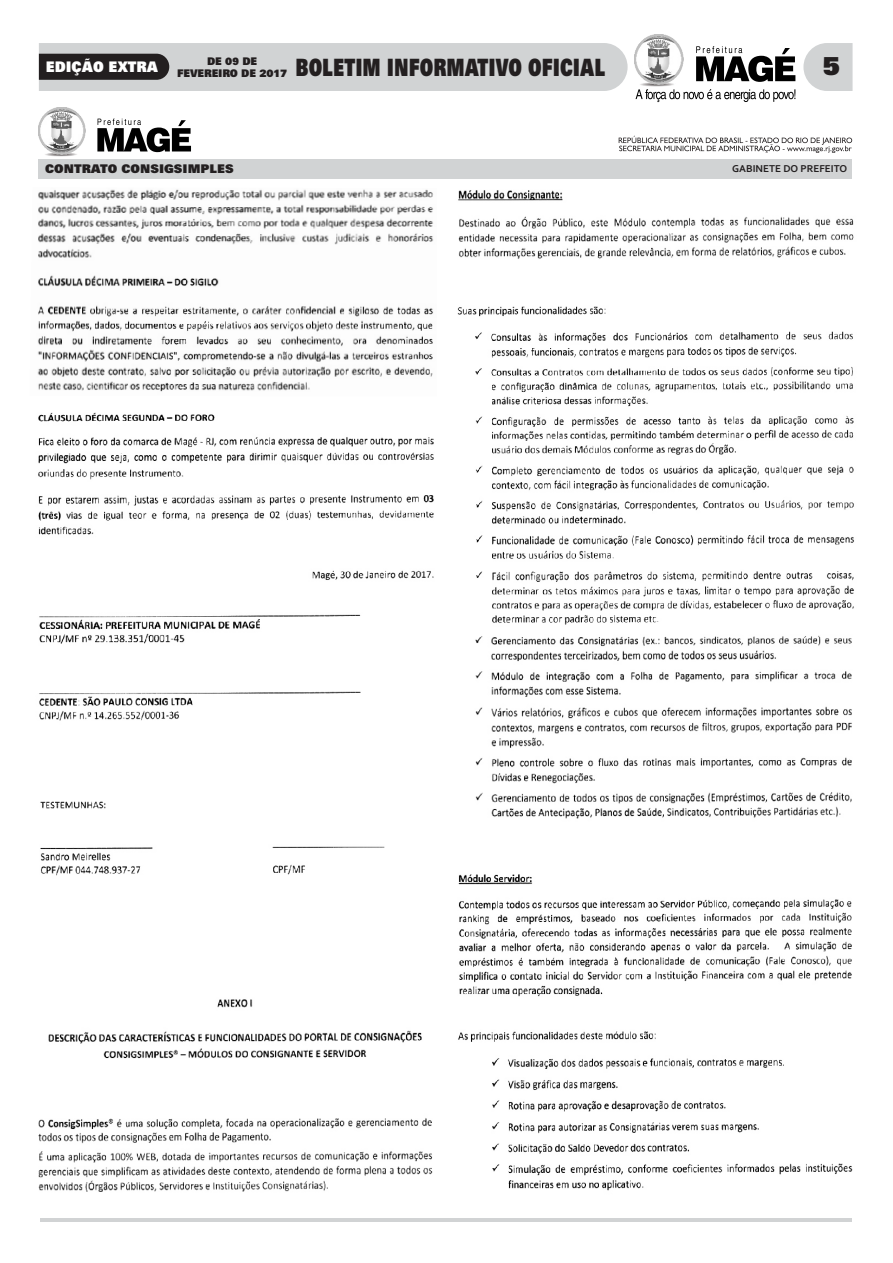
<style>
.page{position:relative;width:893px;height:1263px;background:#fff}
.page>*{position:absolute;margin:0;border:0;box-sizing:border-box;transform-origin:0 0}
.t1{font:900 25.65px "Zurich BT";color:#231f20}
.t2{font:900 24px "Zurich BT";color:#231f20;scale:.71 1}
.t3{font:900 14.7px "Zurich BT";color:#fff;scale:.92 1}
.t4{font:900 12px "Zurich BT";color:#231f20}
.t5{font:900 10.5px/12.6px "Zurich BT";letter-spacing:-.02em;color:#231f20;text-align:center;scale:.96 1}
.t6{font:700 10.5px "Corbel";color:#231f20}
</style>
<div class="page">
<img style="left:39px;top:614px;width:322px;height:4px">
<svg style="left:803px;top:43px;width:49px;height:48px;background:#d6d8d8"></svg>
<hr style="left:40px;top:1218px;width:812px;height:4px;background:#d1d3d4">
<img style="left:642px;top:85px;width:30px;height:2px">
<svg style="left:635px;top:89px;width:160px;height:13px"></svg>
<svg style="left:696px;top:46px;width:99px;height:36px"></svg>
<img style="left:634px;top:35px;width:50px;height:50px">
<svg style="left:39px;top:43px;width:589px;height:48px;background:#bcbebf"></svg>
<img style="left:40px;top:801px;width:345px;height:75px">
<img style="left:39px;top:691px;width:322px;height:30px">
<img style="left:38px;top:412px;width:396px;height:168px">
<img style="left:457px;top:306px;width:397px;height:319px">
<img style="left:38px;top:1118px;width:395px;height:74px">
<img style="left:48px;top:999px;width:374px;height:60px">
<img style="left:454px;top:178px;width:400px;height:81px">
<img style="left:475px;top:635px;width:377px;height:184px">
<img style="left:458px;top:874px;width:394px;height:123px">
<img style="left:458px;top:1031px;width:395px;height:160px">
<img style="left:47px;top:155px;width:28px;height:2px">
<svg style="left:97px;top:119px;width:94px;height:33px"></svg>
<img style="left:39px;top:108px;width:47px;height:47px">
<div style="left:39px;top:159px;width:813px;height:19px;background:#d1d3d4"></div>
<svg style="left:619px;top:136px;width:233px;height:17px"></svg>
<img style="left:37px;top:189px;width:397px;height:203px">
<img style="left:39px;top:619px;width:221px;height:25px">
<p class="t3" style="left:46px;top:61px;width:124px">EDIÇÃO EXTRA</p>
<p class="t5" style="left:177px;top:56px;width:116px">DE 09 DE<br>FEVEREIRO DE 2017</p>
<p class="t2" style="left:296px;top:58px;width:437px">BOLETIM INFORMATIVO OFICIAL</p>
<p class="t1" style="left:822px;top:55px;width:20px">5</p>
<p class="t4" style="left:45px;top:164px;width:190px">CONTRATO CONSIGSIMPLES</p>
<p class="t6" style="left:732px;top:165px;width:116px">GABINETE DO PREFEITO</p>
</div>
